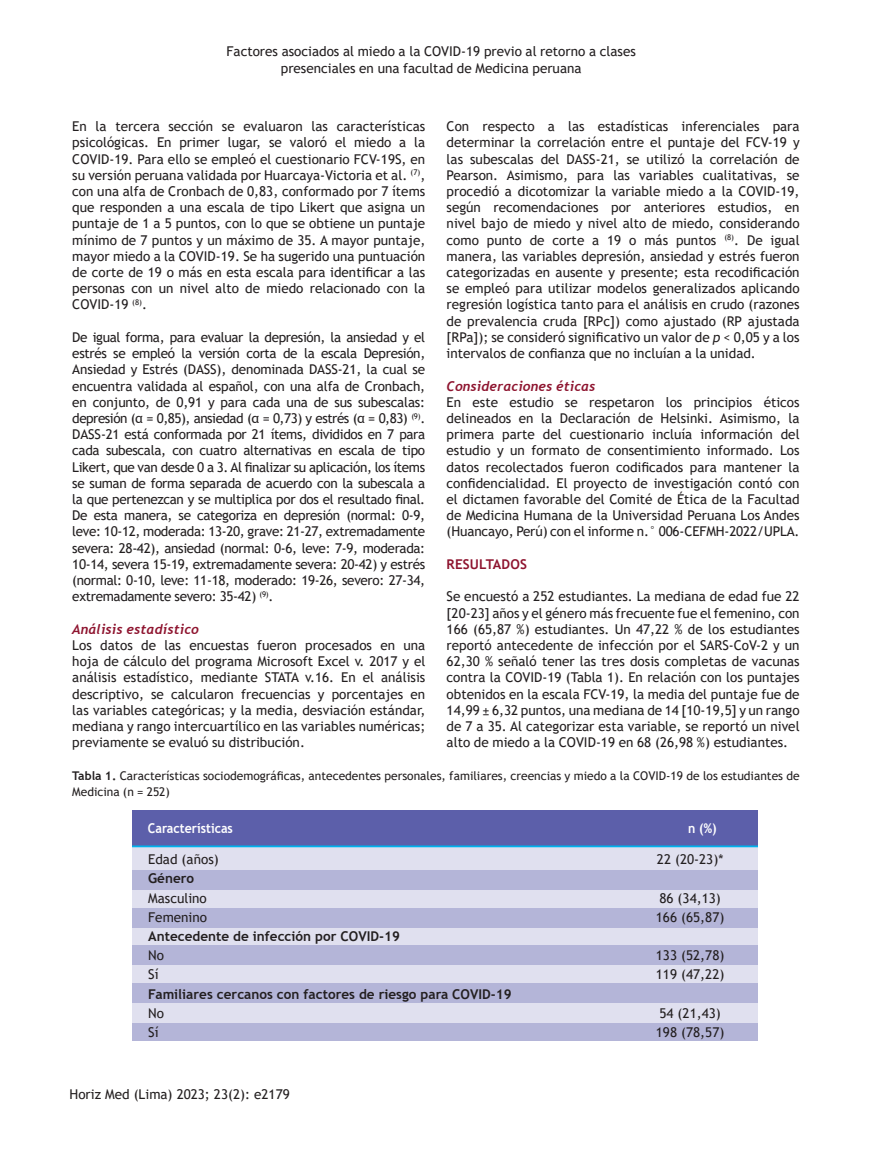
<style>
.page{position:relative;width:872px;height:1149px;background:#fff}
.page>*{position:absolute;margin:0;border:0;box-sizing:border-box;transform-origin:0 0}
.TEXTO_PRINCIPAL_HORI{font:13.5px/16.2px "Trebuchet MS";color:#231f20;text-align:justify}
.t1{font:700 13.5px/19.2px "Trebuchet MS";color:#231f20}
.ENCABEZADO_AUTOR{font:13.5px/16.2px "Trebuchet MS";color:#231f20;text-align:center}
.SUBTITULO_minusculas{font:italic 700 13.5px "Trebuchet";letter-spacing:.01em;color:#8e142f}
.t2{font:700 13.5px "Trebuchet MS";color:#fff;scale:.91 1}
.SUBTITULO_MINUSCULAS{font:700 13.5px "Trebuchet MS";letter-spacing:.01em;color:#8e142f}
.LEYENDAS_cuadros{font:12px/16.2px "Trebuchet MS";color:#231f20}
.s1{font-style:italic}
.s2{font-weight:700}
.s3{font-weight:400}
</style>
<div class="page">
<div style="left:132px;top:810px;width:625px;height:230px;background:#e0e0ef"></div>
<div style="left:132px;top:869px;width:625px;height:20px;background:#b4b5d8"></div>
<div style="left:132px;top:907px;width:625px;height:20px;background:#b4b5d8"></div>
<div style="left:132px;top:945px;width:625px;height:19px;background:#b4b5d8"></div>
<div style="left:132px;top:983px;width:625px;height:19px;background:#b4b5d8"></div>
<div style="left:132px;top:1022px;width:625px;height:18px;background:#b4b5d8"></div>
<div style="left:132px;top:810px;width:625px;height:36px;background:#5c5faa"></div>
<hr style="left:132px;top:845px;width:625px;height:2px;background:#00b2ec">
<p class="ENCABEZADO_AUTOR" style="left:226px;top:43px;width:411px">Factores asociados al miedo a la COVID-19 previo al retorno a clases presenciales en una facultad de Medicina peruana</p>
<p class="TEXTO_PRINCIPAL_HORI" style="left:72px;top:118px;width:354px">En la tercera sección se evaluaron las características psicológicas. En primer lugar, se valoró el miedo a la COVID-19. Para ello se empleó el cuestionario FCV-19S, en su versión peruana validada por Huarcaya-Victoria et al. <sup>(7)</sup>, con una alfa de Cronbach de 0,83, conformado por 7 ítems que responden a una escala de tipo Likert que asigna un puntaje de 1 a 5 puntos, con lo que se obtiene un puntaje mínimo de 7 puntos y un máximo de 35. A mayor puntaje, mayor miedo a la COVID-19. Se ha sugerido una puntuación de corte de 19 o más en esta escala para identificar a las personas con un nivel alto de miedo relacionado con la COVID-19 <sup>(8)</sup>.</p>
<p class="TEXTO_PRINCIPAL_HORI" style="left:72px;top:329px;width:354px">De igual forma, para evaluar la depresión, la ansiedad y el estrés se empleó la versión corta de la escala Depresión, Ansiedad y Estrés (DASS), denominada DASS-21, la cual se encuentra validada al español, con una alfa de Cronbach, en conjunto, de 0,91 y para cada una de sus subescalas: depresión (α = 0,85), ansiedad (α = 0,73) y estrés (α = 0,83) <sup>(9)</sup>.<br>DASS-21 está conformada por 21 ítems, divididos en 7 para cada subescala, con cuatro alternativas en escala de tipo Likert, que van desde 0 a 3. Al finalizar su aplicación, los ítems se suman de forma separada de acuerdo con la subescala a la que pertenezcan y se multiplica por dos el resultado final.<br>De esta manera, se categoriza en depresión (normal: 0-9, leve: 10-12, moderada: 13-20, grave: 21-27, extremadamente severa: 28-42), ansiedad (normal: 0-6, leve: 7-9, moderada:<br>10-14, severa 15-19, extremadamente severa: 20-42) y estrés (normal: 0-10, leve: 11-18, moderado: 19-26, severo: 27-34, extremadamente severo: 35-42) <sup>(9)</sup>.</p>
<p class="SUBTITULO_minusculas" style="left:72px;top:620px;width:128px">Análisis estadístico</p>
<p class="TEXTO_PRINCIPAL_HORI" style="left:72px;top:636px;width:354px">Los datos de las encuestas fueron procesados en una hoja de cálculo del programa Microsoft Excel v. 2017 y el análisis estadístico, mediante STATA v.16. En el análisis descriptivo, se calcularon frecuencias y porcentajes en las variables categóricas; y la media, desviación estándar, mediana y rango intercuartílico en las variables numéricas; previamente se evaluó su distribución.</p>
<p class="TEXTO_PRINCIPAL_HORI" style="left:446px;top:118px;width:354px">Con respecto a las estadísticas inferenciales para determinar la correlación entre el puntaje del FCV-19 y las subescalas del DASS-21, se utilizó la correlación de Pearson. Asimismo, para las variables cualitativas, se procedió a dicotomizar la variable miedo a la COVID-19, según recomendaciones por anteriores estudios, en nivel bajo de miedo y nivel alto de miedo, considerando como punto de corte a 19 o más puntos <sup>(8)</sup>. De igual manera, las variables depresión, ansiedad y estrés fueron categorizadas en ausente y presente; esta recodificación se empleó para utilizar modelos generalizados aplicando regresión logística tanto para el análisis en crudo (razones de prevalencia cruda [RPc]) como ajustado (RP ajustada [RPa]); se consideró significativo un valor de <span class="s1">p</span> &lt; 0,05 y a los intervalos de confianza que no incluían a la unidad.</p>
<p class="SUBTITULO_minusculas" style="left:446px;top:377px;width:150px">Consideraciones éticas</p>
<p class="TEXTO_PRINCIPAL_HORI" style="left:446px;top:393px;width:354px">En este estudio se respetaron los principios éticos delineados en la Declaración de Helsinki. Asimismo, la primera parte del cuestionario incluía información del estudio y un formato de consentimiento informado. Los datos recolectados fueron codificados para mantener la confidencialidad. El proyecto de investigación contó con el dictamen favorable del Comité de Ética de la Facultad de Medicina Humana de la Universidad Peruana Los Andes (Huancayo, Perú) con el informe n.° 006-CEFMH-2022/UPLA.</p>
<p class="SUBTITULO_MINUSCULAS" style="left:446px;top:555px;width:82px">RESULTADOS</p>
<p class="TEXTO_PRINCIPAL_HORI" style="left:446px;top:588px;width:354px">Se encuestó a 252 estudiantes. La mediana de edad fue 22 [20-23] años y el género más frecuente fue el femenino, con 166 (65,87 %) estudiantes. Un 47,22 % de los estudiantes reportó antecedente de infección por el SARS-CoV-2 y un 62,30 % señaló tener las tres dosis completas de vacunas contra la COVID-19 (Tabla 1). En relación con los puntajes obtenidos en la escala FCV-19, la media del puntaje fue de 14,99 ± 6,32 puntos, una mediana de 14 [10-19,5] y un rango de 7 a 35. Al categorizar esta variable, se reportó un nivel alto de miedo a la COVID-19 en 68 (26,98 %) estudiantes.</p>
<p class="LEYENDAS_cuadros" style="left:72px;top:767px;width:729px"><span class="s2">Tabla 1.</span> Características sociodemográficas, antecedentes personales, familiares, creencias y miedo a la COVID-19 de los estudiantes de<br>Medicina (n = 252)</p>
<p class="t2" style="left:148px;top:819px;width:95px">Características</p>
<p class="t2" style="left:688px;top:819px;width:33px">n (%)</p>
<p class="t1" style="left:148px;top:849px;width:365px"><span class="s3">Edad (años)<br></span>Género<br><span class="s3">Masculino<br>Femenino<br></span>Antecedente de infección por COVID-19<br><span class="s3">No<br>Sí<br></span>Familiares cercanos con factores de riesgo para COVID-19<br><span class="s3">No<br>Sí</span></p>
<p class="TEXTO_PRINCIPAL_HORI" style="left:148px;top:1081px;width:59px">Completa</p>
<p class="TEXTO_PRINCIPAL_HORI" style="left:69px;top:1085px;width:222px">Horiz Med (Lima) 2023; 23(2): e2179</p>
<p class="TEXTO_PRINCIPAL_HORI" style="left:657px;top:850px;width:68px">22 (20-23)*</p>
<p class="TEXTO_PRINCIPAL_HORI" style="left:656px;top:887px;width:70px;line-height:19.2px">86 (34,13)<br>166 (65,87)</p>
<p class="TEXTO_PRINCIPAL_HORI" style="left:656px;top:945px;width:70px;line-height:19.2px">133 (52,78)<br>119 (47,22)</p>
<p class="TEXTO_PRINCIPAL_HORI" style="left:656px;top:1002px;width:70px;line-height:19.2px">54 (21,43)<br>198 (78,57)</p>
</div>
